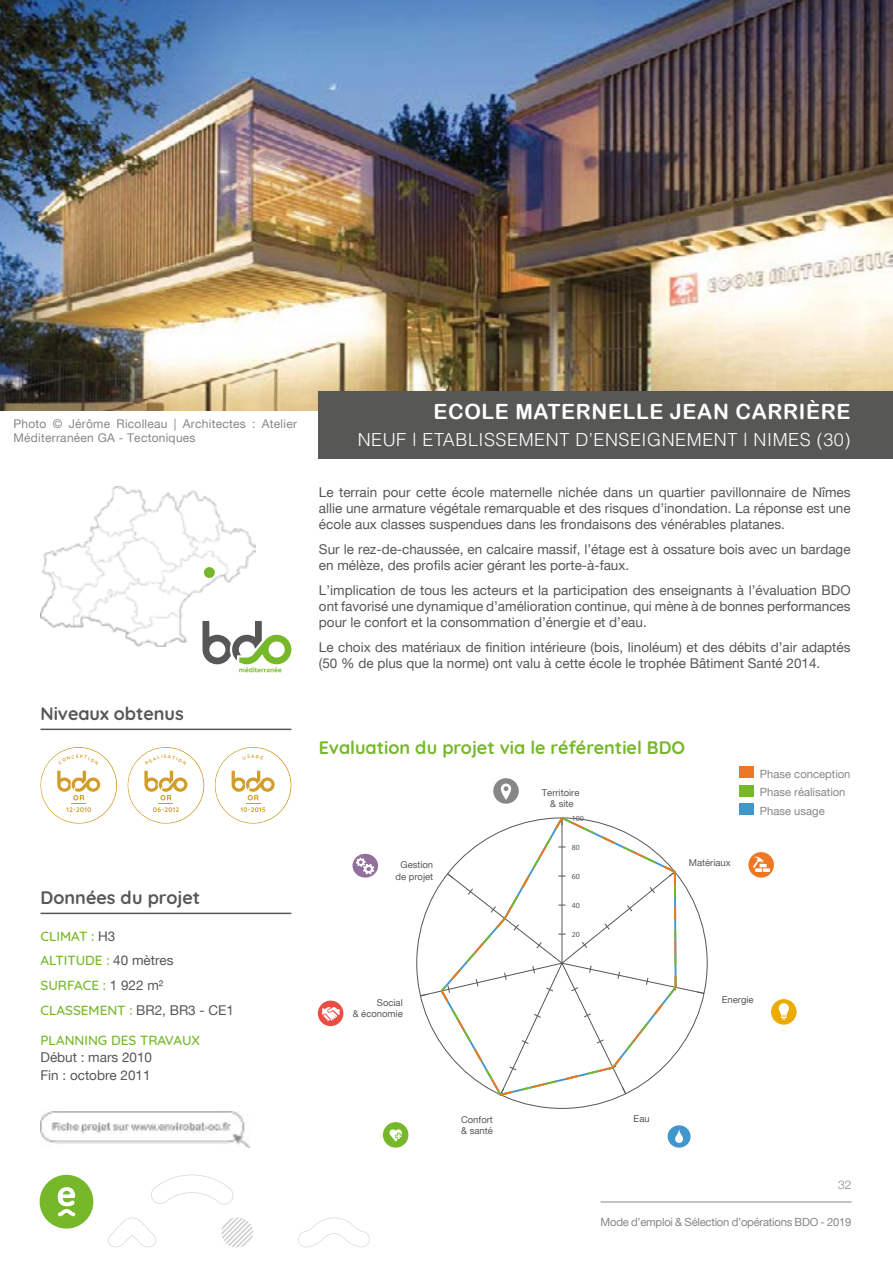
<style>
.page{position:relative;width:893px;height:1263px;background:#fff}
.page>*{position:absolute;margin:0;border:0;box-sizing:border-box;transform-origin:0 0}
.t1{font:21px "Arial Rounded MT Bold";letter-spacing:.03em;color:#fff}
.t2{font:300 18px "Helvetica";letter-spacing:.03em;color:#fff}
.t3{font:700 18px "Quicksand";color:#76b82a}
.t4{font:700 18px "Quicksand";color:#575756}
.t5{font:13.5px/16.2px "Helvetica Neue";color:#575756}
.t6{font:500 13.5px/24.8px "Quicksand";color:#76b82a}
.t7{font:12px/14.4px "Helvetica Neue";letter-spacing:.02em;color:#878787}
.t8{font:300 12px "Helvetica Neue";color:#878787}
.t9{font:11.25px "Helvetica Neue";letter-spacing:-.02em;color:#878787}
.t10{font:11.25px/18.6px "Helvetica Neue";color:#878787}
.t11{font:9.45px/11.4px "Helvetica Neue";color:#575756;text-align:center}
.t12{font:7.8px "Myriad Pro";color:#575756}
.t13{font:700 4.65px "Quicksand";color:#d19d2b}
.s1{font-family:"Helvetica Neue";font-weight:400;color:#575756}
</style>
<div class="page">
<hr style="left:601px;top:1201px;width:250px;height:1px;background:#878787">
<svg style="left:40px;top:1175px;width:53px;height:53px"></svg>
<hr style="left:40px;top:913px;width:251px;height:1px;background:#575756">
<img style="left:40px;top:486px;width:215px;height:161px">
<div style="left:204px;top:567px;width:11px;height:11px;background:#76b82a;border-radius:50%"></div>
<img style="left:40px;top:1111px;width:210px;height:37px">
<svg style="left:203px;top:621px;width:88px;height:51px"></svg>
<hr style="left:40px;top:729px;width:251px;height:1px;background:#575756">
<img style="left:0;top:0;width:893px;height:411px">
<svg style="left:222px;top:1217px;width:31px;height:30px"></svg>
<svg style="left:151px;top:1175px;width:82px;height:29px"></svg>
<svg style="left:298px;top:1217px;width:72px;height:30px"></svg>
<svg style="left:108px;top:1217px;width:48px;height:30px"></svg>
<div style="left:319px;top:392px;width:574px;height:67px;background:#575756"></div>
<svg style="left:419px;top:817px;width:286px;height:280px"></svg>
<div style="left:668px;top:1125px;width:23px;height:23px;background:#4197cb;border-radius:50%"></div>
<svg style="left:675px;top:1129px;width:8px;height:14px"></svg>
<svg style="left:748px;top:852px;width:26px;height:26px"></svg>
<svg style="left:753px;top:856px;width:17px;height:16px"></svg>
<svg style="left:352px;top:854px;width:26px;height:24px"></svg>
<svg style="left:356px;top:857px;width:18px;height:17px"></svg>
<div style="left:771px;top:999px;width:25px;height:26px;background:#ecab00;border-radius:50%"></div>
<svg style="left:778px;top:1003px;width:11px;height:16px"></svg>
<div style="left:318px;top:1000px;width:25px;height:26px;background:#ea4d44;border-radius:50%"></div>
<svg style="left:322px;top:1007px;width:18px;height:14px"></svg>
<div style="left:493px;top:778px;width:26px;height:26px;background:#878787;border-radius:50%"></div>
<svg style="left:501px;top:783px;width:11px;height:17px"></svg>
<div style="left:383px;top:1122px;width:26px;height:26px;background:#76b82a;border-radius:50%"></div>
<svg style="left:389px;top:1129px;width:13px;height:12px"></svg>
<div style="left:739px;top:766px;width:15px;height:12px;background:#ee7723"></div>
<div style="left:739px;top:785px;width:15px;height:11px;background:#76b82a"></div>
<div style="left:739px;top:803px;width:15px;height:12px;background:#4197cb"></div>
<svg style="left:40px;top:747px;width:77px;height:77px"></svg>
<svg style="left:128px;top:747px;width:76px;height:77px"></svg>
<svg style="left:215px;top:747px;width:76px;height:77px"></svg>
<p class="t7" style="left:14px;top:417px;width:285px">Photo © Jérôme Ricolleau | Architectes : Atelier<br>Méditerranéen GA - Tectoniques</p>
<h2 class="t4" style="left:40px;top:699px;width:145px">Niveaux obtenus</h2>
<p class="t13" style="left:252px;top:752px;width:5px">A</p>
<h2 class="t4" style="left:40px;top:883px;width:161px">Données du projet</h2>
<p class="t6" style="left:40px;top:922px;width:195px">CLIMAT : <span class="s1">H3<br></span>ALTITUDE : <span class="s1">40 mètres<br></span>SURFACE : <span class="s1">1 922 m²<br></span>CLASSEMENT : <span class="s1">BR2, BR3 - CE1</span></p>
<p class="t6" style="left:40px;top:1026px;width:161px">PLANNING DES TRAVAUX</p>
<p class="t5" style="left:40px;top:1050px;width:113px;line-height:17.5px">Début : mars 2010<br>Fin : octobre 2011</p>
<h1 class="t1" style="left:434px;top:400px;width:418px">ECOLE MATERNELLE JEAN CARRIÈRE</h1>
<h2 class="t2" style="left:358px;top:429px;width:494px">NEUF | ETABLISSEMENT D’ENSEIGNEMENT | NIMES (30)</h2>
<p class="t5" style="left:319px;top:485px;width:533px;text-align:justify">Le terrain pour cette école maternelle nichée dans un quartier pavillonnaire de Nîmes allie une armature végétale remarquable et des risques d’inondation. La réponse est une école aux classes suspendues dans les frondaisons des vénérables platanes.</p>
<p class="t5" style="left:319px;top:542px;width:533px">Sur le rez-de-chaussée, en calcaire massif, l’étage est à ossature bois avec un bardage en mélèze, des profils acier gérant les porte-à-faux.</p>
<p class="t5" style="left:319px;top:583px;width:533px;text-align:justify">L’implication de tous les acteurs et la participation des enseignants à l’évaluation BDO ont favorisé une dynamique d’amélioration continue, qui mène à de bonnes performances pour le confort et la consommation d’énergie et d’eau.</p>
<p class="t5" style="left:319px;top:640px;width:533px">Le choix des matériaux de finition intérieure (bois, linoléum) et des débits d’air adaptés (50 % de plus que la norme) ont valu à cette école le trophée Bâtiment Santé 2014.</p>
<h2 class="t3" style="left:319px;top:733px;width:368px">Evaluation du projet via le référentiel BDO</h2>
<p class="t11" style="left:542px;top:787px;width:39px">Territoire &amp; site</p>
<p class="t12" style="left:572px;top:813px;width:13px">100</p>
<p class="t11" style="left:396px;top:860px;width:39px">Gestion de projet</p>
<p class="t12" style="left:572px;top:842px;width:9px">80</p>
<p class="t12" style="left:572px;top:871px;width:9px">60</p>
<p class="t12" style="left:572px;top:900px;width:9px">40</p>
<p class="t12" style="left:572px;top:930px;width:9px">20</p>
<p class="t11" style="left:689px;top:858px;width:43px">Matériaux</p>
<p class="t10" style="left:760px;top:765px;width:92px">Phase conception<br>Phase réalisation<br>Phase usage</p>
<p class="t11" style="left:353px;top:997px;width:52px;text-align:right">Social<br>&amp; économie</p>
<p class="t11" style="left:461px;top:1114px;width:33px;text-align:left">Confort &amp; santé</p>
<p class="t11" style="left:634px;top:1113px;width:18px">Eau</p>
<p class="t11" style="left:722px;top:994px;width:33px">Energie</p>
<p class="t8" style="left:838px;top:1175px;width:15px">32</p>
<p class="t9" style="left:601px;top:1217px;width:252px">Mode d’emploi &amp; Sélection d’opérations BDO - 2019</p>
</div>
